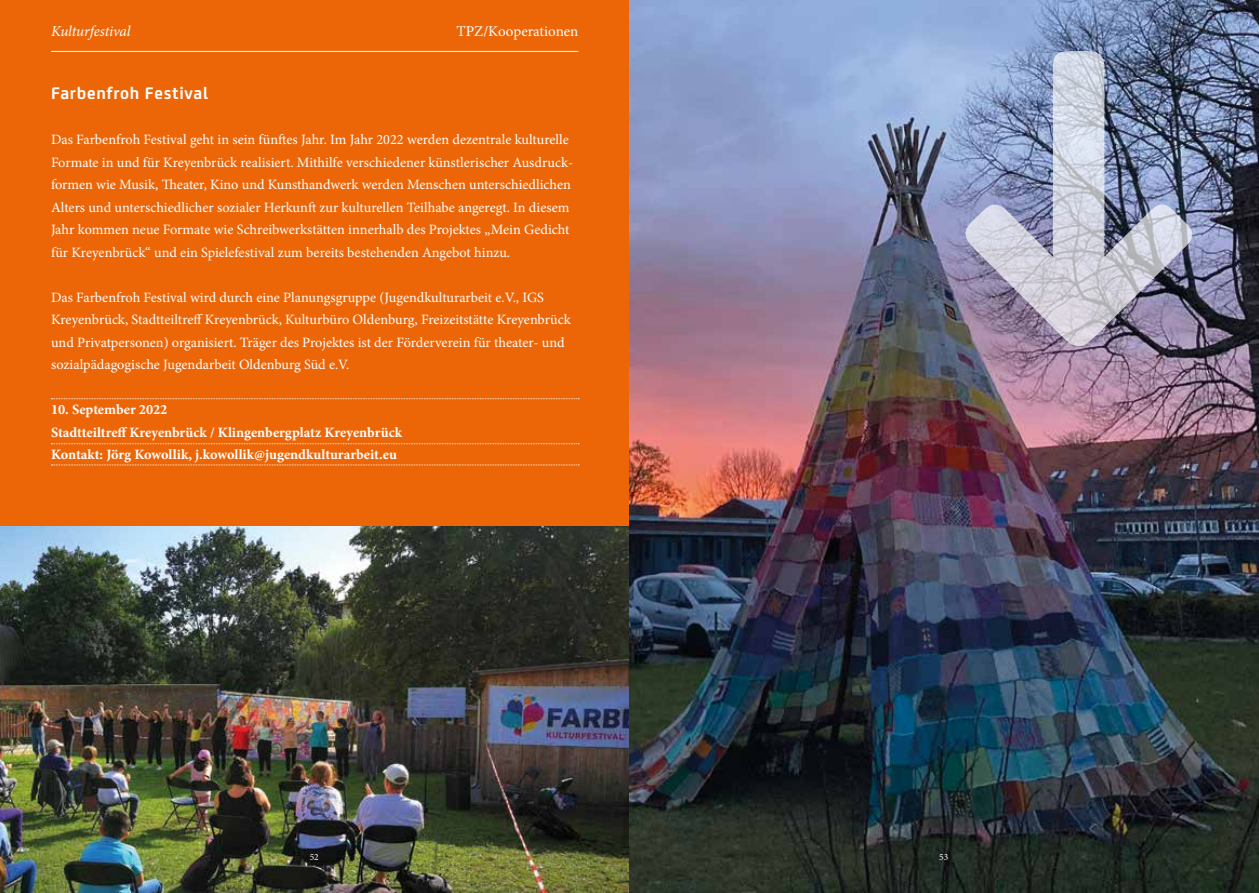
<style>
.page{position:relative;width:1259px;height:893px;background:#ec6608}
.page>*{position:absolute;margin:0;border:0;box-sizing:border-box;transform-origin:0 0}
.t1{font:700 18px "FS Joey";letter-spacing:.04em;color:#fff}
.t2{font:15px "Minion Pro";color:#fff}
.t3{font:italic 15px "Minion Pro";letter-spacing:-.01em;color:#fff}
.t4{font:14.25px/22.5px "Minion Pro";color:#fff}
.t5{font:700 14.25px/22.5px "Minion Pro";letter-spacing:-.005em;color:#fff}
.t6{font:9.45px "Minion Pro";color:#fff}
</style>
<div class="page">
<img style="left:0;top:527px;width:629px;height:366px">
<img style="left:629px;top:0;width:630px;height:893px">
<hr style="left:51px;top:51px;width:527px;height:1px;background:#fff">
<svg style="left:51px;top:398px;width:528px;height:1px"></svg>
<svg style="left:51px;top:443px;width:528px;height:1px"></svg>
<svg style="left:51px;top:465px;width:528px;height:1px"></svg>
<img style="left:965px;top:51px;width:227px;height:295px">
<p class="t3" style="left:51px;top:21px;width:81px">Kulturfestival</p>
<p class="t2" style="left:456px;top:22px;width:123px">TPZ/Kooperationen</p>
<p class="t1" style="left:51px;top:80px;width:159px">Farbenfroh Festival</p>
<p class="t4" style="left:51px;top:128px;width:524px">Das Farbenfroh Festival geht in sein fünftes Jahr. Im Jahr 2022 werden dezentrale kulturelle Formate in und für Kreyenbrück realisiert. Mithilfe verschiedener künstlerischer Ausdruck&shy;formen wie Musik, Theater, Kino und Kunsthandwerk werden Menschen unterschiedlichen Alters und unterschiedlicher sozialer Herkunft zur kulturellen Teilhabe angeregt. In diesem Jahr kommen neue Formate wie Schreibwerkstätten innerhalb des Projektes „Mein Gedicht für Kreyenbrück“ und ein Spielefestival zum bereits bestehenden Angebot hinzu.</p>
<p class="t4" style="left:51px;top:286px;width:521px">Das Farbenfroh Festival wird durch eine Planungsgruppe (Jugendkulturarbeit e.V., IGS Kreyenbrück, Stadtteiltreff Kreyenbrück, Kulturbüro Oldenburg, Freizeitstätte Kreyenbrück und Privatpersonen) organisiert. Träger des Projektes ist der Förderverein für theater- und sozialpädagogische Jugendarbeit Oldenburg Süd e.V.</p>
<p class="t5" style="left:51px;top:398px;width:352px">10. September 2022<br>Stadtteiltreff Kreyenbrück / Klingenbergplatz Kreyenbrück<br>Kontakt: Jörg Kowollik, j.kowollik@jugendkulturarbeit.eu</p>
<p class="t6" style="left:310px;top:851px;width:11px">52</p>
<p class="t6" style="left:939px;top:851px;width:11px">53</p>
</div>
